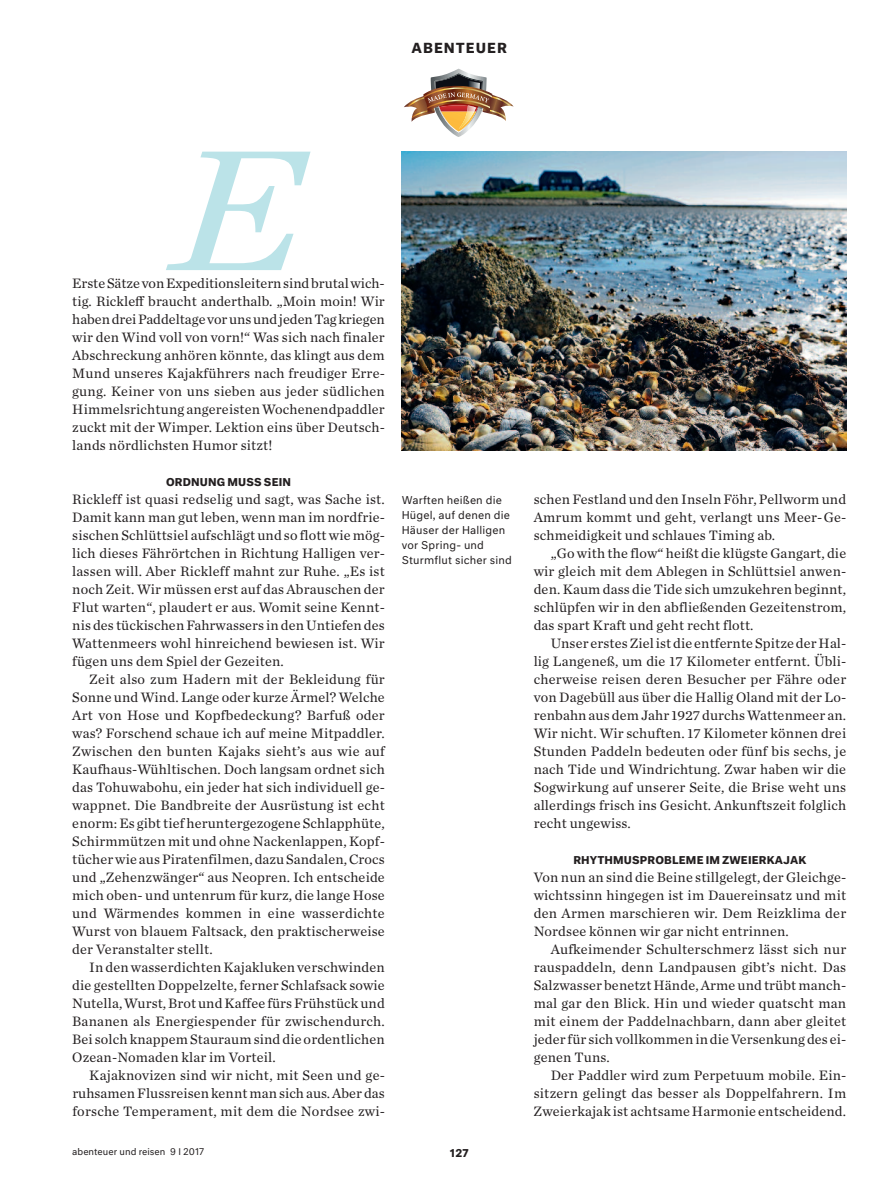
<style>
.page{position:relative;width:893px;height:1191px;background:#fff}
.page>*{position:absolute;margin:0;border:0;box-sizing:border-box;transform-origin:0 0}
.t1{font:italic 180px "Chronicle Text G1";color:#bbe3e8;scale:1.15 1}
.t2{font:14.25px/18px "Chronicle Text G1";letter-spacing:.01em;color:#231f20;text-align:justify}
.t3{font:700 13.5px "Neutral Std";letter-spacing:.075em;color:#231f20}
.t4{font:10.5px/15px "Neutral Std";letter-spacing:.015em;color:#231f20}
.t5{font:700 10.5px "Neutral Std";letter-spacing:.015em;color:#231f20}
.t6{font:9px "Neutral Std";color:#231f20}
</style>
<div class="page">
<img style="left:402px;top:151px;width:444px;height:299px">
<img style="left:404px;top:69px;width:110px;height:68px">
<p class="t3" style="left:412px;top:43px;width:97px">ABENTEUER</p>
<h1 class="t1" style="left:170px;top:152px;width:118px">E</h1>
<p class="t2" style="left:72px;top:276px;width:314px">ErsteSätzevonExpeditionsleiternsindbrutalwich - tig. Rickleff braucht anderthalb. „Moin moin! Wir habendreiPaddeltagevorunsundjedenTagkriegen wir den Wind voll von vorn!“ Was sich nach finaler Abschreckung anhören könnte, das klingt aus dem Mund unseres Kajakführers nach freudiger Erre&shy;gung. Keiner von uns sieben aus jeder südlichen Himmelsrichtung angereistenWochenendpaddler zuckt mit der Wimper. Lektion eins über Deutsch&shy;lands nördlichsten Humor sitzt!</p>
<p class="t5" style="left:166px;top:478px;width:126px">ORDNUNG MUSS SEIN</p>
<p class="t2" style="left:72px;top:492px;width:314px">Rickleff ist quasi redselig und sagt, was Sache ist.<br>Damit kann man gut leben, wenn man im nordfrie&shy;sischen Schlüttsiel aufschlägt und so flott wie mög&shy;lich dieses Fährörtchen in Richtung Halligen ver&shy;lassen will. Aber Rickleff mahnt zur Ruhe. „Es ist noch Zeit. Wir müssen erst auf das Abrauschen der Flut warten“, plaudert er aus. Womit seine Kennt&shy;nis des tückischenFahrwassers indenUntiefendes Wattenmeers wohl hinreichend bewiesen ist. Wir fügen uns dem Spiel der Gezeiten.</p>
<p class="t2" style="left:72px;top:672px;width:314px;text-indent:17px">Zeit also zum Hadern mit der Bekleidung für Sonne und Wind. Lange oder kurze Ärmel? Welche Art von Hose und Kopfbedeckung? Barfuß oder was? Forschend schaue ich auf meine Mitpaddler.<br>Zwischen den bunten Kajaks sieht’s aus wie auf Kaufhaus-Wühltischen. Doch langsam ordnet sich das Tohuwabohu, ein jeder hat sich individuell ge&shy;wappnet. Die Bandbreite der Ausrüstung ist echt enorm:Es gibttief heruntergezogene Schlapphüte, Schirmmützen mit und ohne Nackenlappen, Kopf&shy;tücherwie ausPiratenfilmen, dazuSandalen,Crocs und „Zehenzwänger“ aus Neopren. Ich entscheide mich oben- und untenrum für kurz, die lange Hose und Wärmendes kommen in eine wasserdichte Wurst von blauem Faltsack, den praktischerweise der Veranstalter stellt.</p>
<p class="t2" style="left:72px;top:960px;width:314px;text-indent:17px">IndenwasserdichtenKajaklukenverschwinden die gestellten Doppelzelte, ferner Schlafsack sowie Nutella,Wurst,Brot undKaffee fürsFrühstück und Bananen als Energiespender für zwischendurch.<br>Bei solch knappem Stauraum sind die ordentlichen Ozean-Nomaden klar im Vorteil.</p>
<p class="t2" style="left:72px;top:1068px;width:314px;text-indent:17px">Kajaknovizen sind wir nicht, mit Seen und ge&shy;ruhsamenFlussreisenkenntmansichaus.Aber das forsche Temperament, mit dem die Nordsee zwi-</p>
<p class="t4" style="left:402px;top:493px;width:112px">Warften heißen die<br>Hügel, auf denen die<br>Häuser der Halligen vor Spring- und<br>Sturmflut sicher sind</p>
<p class="t6" style="left:72px;top:1148px;width:133px">abenteuer und reisen 9 I 2017</p>
<p class="t5" style="left:450px;top:1148px;width:21px">127</p>
<p class="t2" style="left:534px;top:492px;width:314px">schen Festland und den Inseln Föhr, Pellworm und Amrum kommt und geht, verlangt uns Meer-Ge&shy;schmeidigkeit und schlaues Timing ab.</p>
<p class="t2" style="left:534px;top:546px;width:314px;text-indent:17px">„Go with the flow“ heißt die klügste Gangart, die wir gleich mit dem Ablegen in Schlüttsiel anwen&shy;den. Kaum dass die Tide sich umzukehren beginnt, schlüpfen wir in den abfließenden Gezeitenstrom, das spart Kraft und geht recht flott.</p>
<p class="t2" style="left:534px;top:636px;width:314px;text-indent:17px">Unser erstesZielist die entfernte Spitze derHal&shy;lig Langeneß, um die 17 Kilometer entfernt. Übli&shy;cherweise reisen deren Besucher per Fähre oder von Dagebüll aus über die Hallig Oland mit der Lo&shy;renbahnaus dem Jahr 1927 durchsWattenmeer an.<br>Wir nicht. Wir schuften. 17 Kilometer können drei Stunden Paddeln bedeuten oder fünf bis sechs, je nach Tide und Windrichtung. Zwar haben wir die Sogwirkung auf unserer Seite, die Brise weht uns allerdings frisch ins Gesicht. Ankunftszeit folglich recht ungewiss.</p>
<p class="t5" style="left:573px;top:856px;width:235px">RHYTHMUSPROBLEME IM ZWEIERKAJAK</p>
<p class="t2" style="left:534px;top:870px;width:314px">Von nun an sind die Beine stillgelegt, der Gleichge&shy;wichtssinn hingegen ist im Dauereinsatz und mit den Armen marschieren wir. Dem Reizklima der Nordsee können wir gar nicht entrinnen.</p>
<p class="t2" style="left:534px;top:942px;width:314px;text-indent:17px">Aufkeimender Schulterschmerz lässt sich nur rauspaddeln, denn Landpausen gibt’s nicht. Das Salzwasser benetztHände,Arme und trübt manch&shy;mal gar den Blick. Hin und wieder quatscht man mit einem der Paddelnachbarn, dann aber gleitet jeder für sichvollkommenindieVersenkung des ei&shy;genen Tuns.</p>
<p class="t2" style="left:534px;top:1068px;width:314px;text-indent:17px">Der Paddler wird zum Perpetuum mobile. Ein&shy;sitzern gelingt das besser als Doppelfahrern. Im Zweierkajak ist achtsameHarmonie entscheidend.</p>
</div>
